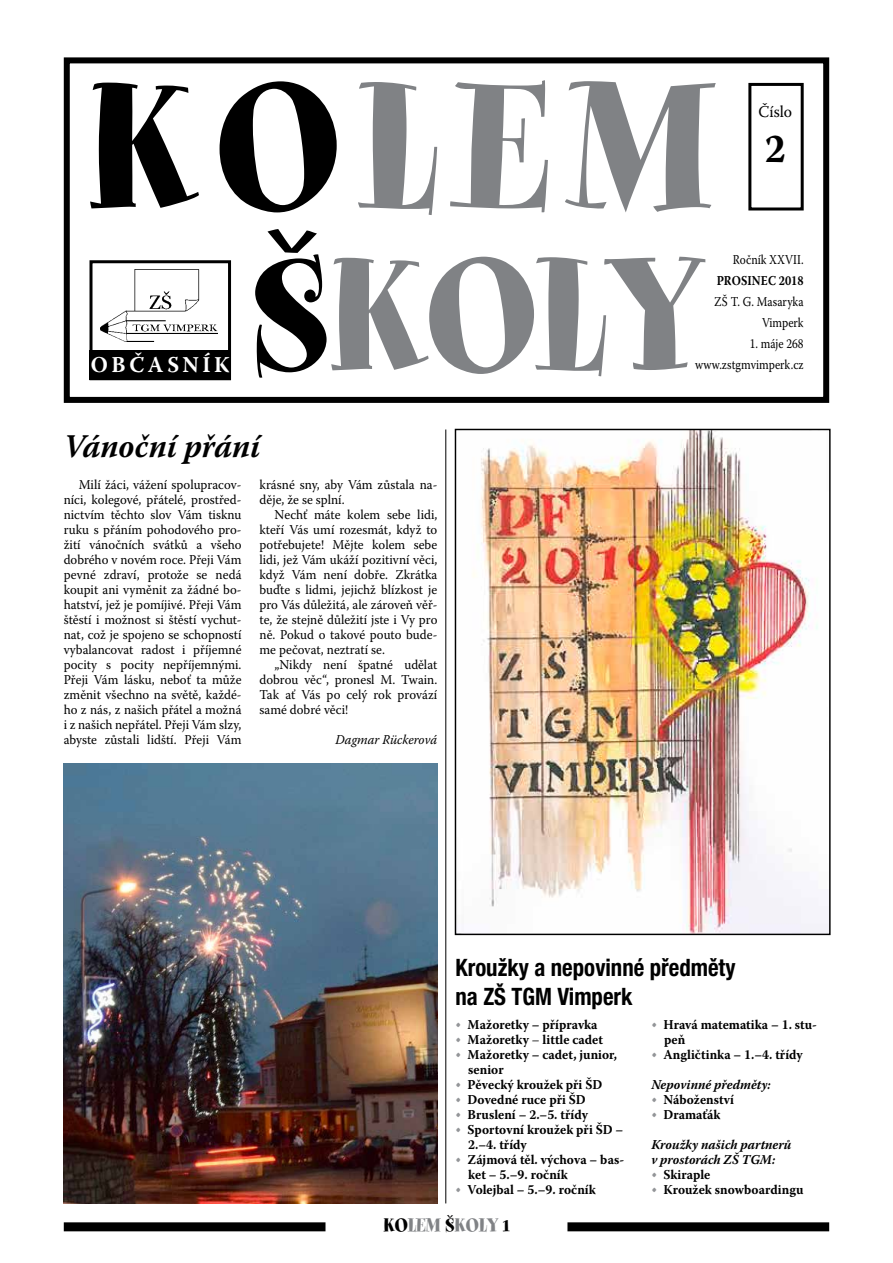
<style>
.page{position:relative;width:893px;height:1263px;background:#fff}
.page>*{position:absolute;margin:0;border:0;box-sizing:border-box;transform-origin:0 0}
.t1{font:199.5px "Spumoni LP Std";letter-spacing:.1em;color:#808285}
.t2{font:178.5px "Spumoni LP Std";color:#808285}
.t3{font:700 40.5px "Warnock Pro";color:#000;scale:.95 1}
.t4{font:italic 700 33px "Warnock Pro";color:#000;scale:.95 1}
.t5{font:700 condensed 24px/28.5px "Helvetica Neue LT Pro";color:#000;scale:.95 1}
.t6{font:700 22.5px "Warnock Pro";letter-spacing:.165em;color:#fff;scale:.95 1}
.t7{font:21px "Spumoni LP Std";color:#808285}
.t8{font:16.5px "Warnock Pro";color:#000;scale:.95 1}
.t9{font:13.5px/15px "Warnock Pro";color:#000;text-align:justify;scale:.95 1}
.t10{font:700 13.5px/15px "Warnock Pro";letter-spacing:.005em;color:#000;scale:.95 1}
.t11{font:13.5px/21px "Warnock Pro";color:#000;text-align:right;scale:.85 1}
.t12{font:italic 700 13.5px/15px "Warnock Pro";color:#000;scale:.95 1}
.t13{font:italic 13.5px "Warnock Pro";color:#000;scale:.95 1}
.t14{font:700 13.5px "Warnock Pro";letter-spacing:.005em;color:#000;scale:.85 1}
.s1{color:#000}
.s2{color:#939598}
.s3{font-weight:400}
</style>
<div class="page">
<div style="left:64px;top:1222px;width:765px;height:9px;background:#000"></div>
<div style="left:326px;top:1218px;width:241px;height:30px;background:#fff"></div>
<div style="left:64px;top:57px;width:765px;height:346px;border:6px solid #000"></div>
<div style="left:89px;top:260px;width:142px;height:120px;border:3px solid #000"></div>
<div style="left:90px;top:350px;width:141px;height:29px;background:#000"></div>
<img style="left:101px;top:270px;width:117px;height:72px">
<div style="left:748px;top:83px;width:56px;height:127px;border:3px solid #000"></div>
<hr style="left:445px;top:429px;width:1px;height:774px;background:#000">
<img style="left:473px;top:431px;width:356px;height:502px">
<img style="left:64px;top:764px;width:373px;height:439px">
<h1 class="t1" style="left:88px;top:47px;width:622px"><span class="s1">KO</span>LEM</h1>
<p class="t8" style="left:759px;top:102px;width:37px">Číslo</p>
<h3 class="t3" style="left:765px;top:124px;width:23px">2</h3>
<h3 class="t6" style="left:91px;top:351px;width:147px">Občasník</h3>
<h2 class="t2" style="left:249px;top:226px;width:455px"><span class="s1">Š</span>KOLY</h2>
<p class="t11" style="left:733px;top:249px;width:85px">Ročník XXVII.</p>
<p class="t14" style="left:717px;top:272px;width:104px">prosinec 2018</p>
<p class="t11" style="left:714px;top:291px;width:107px">zš t. g. masaryka<br>Vimperk</p>
<p class="t11" style="left:695px;top:333px;width:129px">1. máje 268 www.zstgmvimperk.cz</p>
<h3 class="t4" style="left:64px;top:426px;width:209px">Vánoční přání</h3>
<p class="t9" style="left:64px;top:477px;width:189px;text-indent:15px">Milí žáci, vážení spolupracov&shy;níci, kolegové, přátelé, prostřed&shy;nictvím těchto slov Vám tisknu ruku s přáním pohodového pro&shy;žití vánočních svátků a všeho dobrého v novém roce. Přeji Vám pevné zdraví, protože se nedá koupit ani vyměnit za žádné bo&shy;hatství, jež je pomíjivé. Přeji Vám štěstí i možnost si štěstí vychut&shy;nat, což je spojeno se schopností vybalancovat radost i příjemné pocity s pocity nepříjemnými.<br>Přeji Vám lásku, neboť ta může změnit všechno na světě, každé&shy;ho z nás, z našich přátel a možná i z našich nepřátel. Přeji Vám slzy, abyste zůstali lidští. Přeji Vám</p>
<p class="t9" style="left:260px;top:477px;width:189px">krásné sny, aby Vám zůstala na&shy;děje, že se splní.</p>
<p class="t9" style="left:260px;top:507px;width:189px;text-indent:15px">Nechť máte kolem sebe lidi, kteří Vás umí rozesmát, když to potřebujete! Mějte kolem sebe lidi, jež Vám ukáží pozitivní věci, když Vám není dobře. Zkrátka buďte s lidmi, jejichž blízkost je pro Vás důležitá, ale zároveň věř&shy;te, že stejně důležití jste i Vy pro ně. Pokud o takové pouto bude&shy;me pečovat, neztratí se.</p>
<p class="t9" style="left:260px;top:657px;width:189px;text-indent:15px">„Nikdy není špatné udělat dobrou věc“, pronesl M. Twain.<br>Tak ať Vás po celý rok provází samé dobré věci!</p>
<p class="t13" style="left:335px;top:731px;width:109px">Dagmar Rückerová</p>
<h3 class="t5" style="left:455px;top:953px;width:296px">Kroužky a nepovinné předměty na ZŠ TGM Vimperk</h3>
<p class="t10" style="left:455px;top:1017px;width:151px"><span class="s2">•</span> Mažoretky – přípravka</p>
<p class="t10" style="left:455px;top:1032px;width:157px"><span class="s2">•</span> Mažoretky <span class="s3">–</span> little cadet</p>
<p class="t10" style="left:468px;top:1047px;width:158px;text-indent:-13px"><span class="s2">•</span> Mažoretky – cadet, junior, senior</p>
<p class="t10" style="left:455px;top:1077px;width:156px"><span class="s2">•</span> Pěvecký kroužek při ŠD</p>
<p class="t10" style="left:455px;top:1092px;width:139px"><span class="s2">•</span> Dovedné ruce při ŠD</p>
<p class="t10" style="left:455px;top:1107px;width:141px"><span class="s2">•</span> Bruslení – 2.–5. třídy</p>
<p class="t10" style="left:468px;top:1122px;width:165px;text-indent:-13px"><span class="s2">•</span> Sportovní kroužek při ŠD –<br>2.–4. třídy</p>
<p class="t10" style="left:468px;top:1152px;width:166px;text-indent:-13px"><span class="s2">•</span> Zájmová těl. výchova – bas&shy;ket – 5.–9. ročník</p>
<p class="t10" style="left:455px;top:1182px;width:149px"><span class="s2">•</span> Volejbal – 5.–9. ročník</p>
<p class="t10" style="left:664px;top:1017px;width:162px;text-indent:-13px"><span class="s2">•</span> Hravá matematika – 1. stu&shy;peň</p>
<p class="t10" style="left:651px;top:1047px;width:161px"><span class="s2">•</span> Angličtinka – 1.–4. třídy</p>
<p class="t12" style="left:651px;top:1077px;width:127px">Nepovinné předměty:</p>
<p class="t10" style="left:651px;top:1092px;width:88px"><span class="s2">•</span> Náboženství</p>
<p class="t10" style="left:651px;top:1107px;width:74px"><span class="s2">•</span> Dramaťák</p>
<p class="t12" style="left:651px;top:1137px;width:149px">Kroužky našich partnerů v prostorách ZŠ TGM:</p>
<p class="t10" style="left:651px;top:1167px;width:64px"><span class="s2">•</span> Skiraple</p>
<p class="t10" style="left:651px;top:1182px;width:162px"><span class="s2">•</span> Kroužek snowboardingu</p>
<h3 class="t7" style="left:384px;top:1214px;width:127px"><span class="s1">KO</span>LEM <span class="s1">Š</span>KOLY <span class="s1">1</span></h3>
</div>
